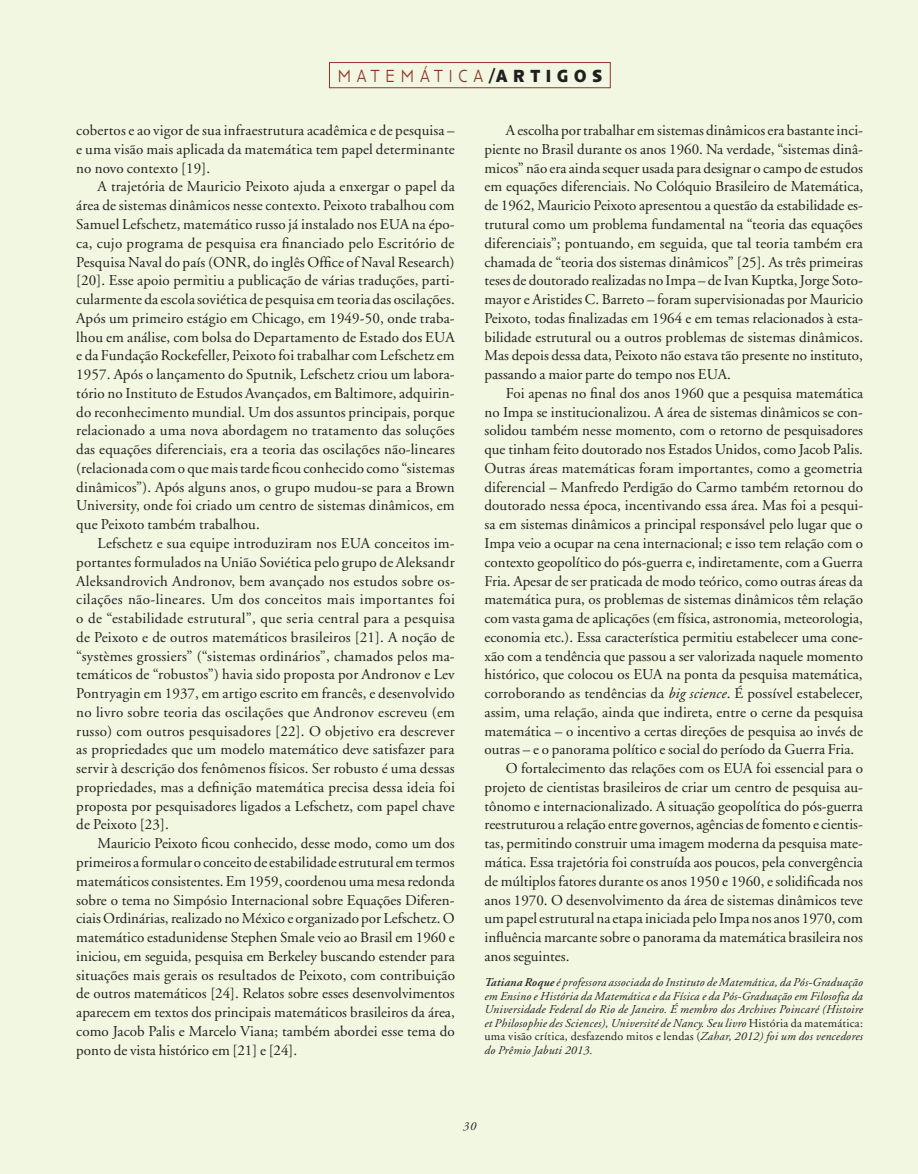
<style>
.page{position:relative;width:918px;height:1174px;background:#fff}
.page>*{position:absolute;margin:0;border:0;box-sizing:border-box;transform-origin:0 0}
.t1{font:300 18px "Anisette Petite";letter-spacing:.38em;color:#92342e;scale:.85 1}
.t2{font:15px/18.8px "Adobe Garamond";color:#231f20;text-align:justify}
.t3{font:italic 12px/13.5px "Adobe Garamond";letter-spacing:.02em;color:#231f20;text-align:justify}
.s1{font-weight:700;color:#231f20}
.s2{font-style:italic}
.s3{font-weight:600}
.s4{font-style:normal}
</style>
<div class="page">
<div style="left:0;top:0;width:905px;height:1173px;background:#f2f7e1"></div>
<div style="left:903px;top:0;width:15px;height:1173px;background:#f2f7e1"></div>
<div style="left:329px;top:62px;width:282px;height:26px;border:1px solid #92342e"></div>
<p class="t1" style="left:338px;top:66px;width:312px">MATEMÁTICA<span class="s1">/ARTIGOS</span></p>
<p class="t2" style="left:76px;top:121px;width:380px">cobertos e ao vigor de sua infraestrutura acadêmica e de pesquisa – e uma visão mais aplicada da matemática tem papel determinante no novo contexto [19].</p>
<p class="t2" style="left:76px;top:178px;width:380px;text-indent:21px">A trajetória de Mauricio Peixoto ajuda a enxergar o papel da área de sistemas dinâmicos nesse contexto. Peixoto trabalhou com Samuel Lefschetz, matemático russo já instalado nos EUA na épo&shy;ca, cujo programa de pesquisa era financiado pelo Escritório de Pesquisa Naval do país (ONR, do inglês Office of Naval Research) [20]. Esse apoio permitiu a publicação de várias traduções, parti&shy;cularmente da escola soviética de pesquisa em teoria das oscilações.<br>Após um primeiro estágio em Chicago, em 1949-50, onde traba&shy;lhou em análise, com bolsa do Departamento de Estado dos EUA e da Fundação Rockefeller, Peixoto foi trabalhar com Lefschetz em 1957. Após o lançamento do Sputnik, Lefschetz criou um labora&shy;tório no Instituto de Estudos Avançados, em Baltimore, adquirin&shy;do reconhecimento mundial. Um dos assuntos principais, porque relacionado a uma nova abordagem no tratamento das soluções das equações diferenciais, era a teoria das oscilações não-lineares (relacionada com o que mais tarde ficou conhecido como “sistemas dinâmicos”). Após alguns anos, o grupo mudou-se para a Brown University, onde foi criado um centro de sistemas dinâmicos, em que Peixoto também trabalhou.</p>
<p class="t2" style="left:76px;top:534px;width:380px;text-indent:21px">Lefschetz e sua equipe introduziram nos EUA conceitos im&shy;portantes formulados na União Soviética pelo grupo de Aleksandr Aleksandrovich Andronov, bem avançado nos estudos sobre os&shy;cilações não-lineares. Um dos conceitos mais importantes foi o de “estabilidade estrutural”, que seria central para a pesquisa de Peixoto e de outros matemáticos brasileiros [21]. A noção de “systèmes grossiers” (“sistemas ordinários”, chamados pelos ma&shy;temáticos de “robustos”) havia sido proposta por Andronov e Lev Pontryagin em 1937, em artigo escrito em francês, e desenvolvido no livro sobre teoria das oscilações que Andronov escreveu (em russo) com outros pesquisadores [22]. O objetivo era descrever as propriedades que um modelo matemático deve satisfazer para servir à descrição dos fenômenos físicos. Ser robusto é uma dessas propriedades, mas a definição matemática precisa dessa ideia foi proposta por pesquisadores ligados a Lefschetz, com papel chave de Peixoto [23].</p>
<p class="t2" style="left:76px;top:834px;width:380px;text-indent:21px">Mauricio Peixoto ficou conhecido, desse modo, como um dos primeiros a formular o conceito de estabilidade estrutural em termos matemáticos consistentes. Em 1959, coordenou uma mesa redonda sobre o tema no Simpósio Internacional sobre Equações Diferen&shy;ciais Ordinárias, realizado no México e organizado por Lefschetz. O matemático estadunidense Stephen Smale veio ao Brasil em 1960 e iniciou, em seguida, pesquisa em Berkeley buscando estender para situações mais gerais os resultados de Peixoto, com contribuição de outros matemáticos [24]. Relatos sobre esses desenvolvimentos aparecem em textos dos principais matemáticos brasileiros da área, como Jacob Palis e Marcelo Viana; também abordei esse tema do ponto de vista histórico em [21] e [24].</p>
<p class="t2" style="left:484px;top:121px;width:380px;text-indent:21px">A escolha por trabalhar em sistemas dinâmicos era bastante inci&shy;piente no Brasil durante os anos 1960. Na verdade, “sistemas dinâ&shy;micos” não era ainda sequer usada para designar o campo de estudos em equações diferenciais. No Colóquio Brasileiro de Matemática, de 1962, Mauricio Peixoto apresentou a questão da estabilidade es&shy;trutural como um problema fundamental na “teoria das equações diferenciais”; pontuando, em seguida, que tal teoria também era chamada de “teoria dos sistemas dinâmicos” [25]. As três primeiras teses de doutorado realizadas no Impa – de Ivan Kuptka, Jorge Soto&shy;mayor e Aristides C. Barreto – foram supervisionadas por Mauricio Peixoto, todas finalizadas em 1964 e em temas relacionados à esta&shy;bilidade estrutural ou a outros problemas de sistemas dinâmicos.<br>Mas depois dessa data, Peixoto não estava tão presente no instituto, passando a maior parte do tempo nos EUA.</p>
<p class="t2" style="left:506px;top:384px;width:359px">Foi apenas no final dos anos 1960 que a pesquisa matemática</p>
<p class="t2" style="left:484px;top:403px;width:380px">no Impa se institucionalizou. A área de sistemas dinâmicos se con-</p>
<p class="t2" style="left:484px;top:421px;width:380px">solidou também nesse momento, com o retorno de pesquisadores</p>
<p class="t2" style="left:484px;top:440px;width:380px">que tinham feito doutorado nos Estados Unidos, como Jacob Palis.</p>
<p class="t2" style="left:484px;top:459px;width:380px">Outras áreas matemáticas foram importantes, como a geometria</p>
<p class="t2" style="left:484px;top:478px;width:380px">diferencial – Manfredo Perdigão do Carmo também retornou do</p>
<p class="t2" style="left:484px;top:496px;width:380px">doutorado nessa época, incentivando essa área. Mas foi a pesqui-</p>
<p class="t2" style="left:484px;top:515px;width:380px">sa em sistemas dinâmicos a principal responsável pelo lugar que o</p>
<p class="t2" style="left:484px;top:534px;width:380px">Impa veio a ocupar na cena internacional; e isso tem relação com o</p>
<p class="t2" style="left:484px;top:553px;width:380px">contexto geopolítico do pós-guerra e, indiretamente, com a Guerra</p>
<p class="t2" style="left:484px;top:571px;width:380px">Fria. Apesar de ser praticada de modo teórico, como outras áreas da</p>
<p class="t2" style="left:484px;top:590px;width:380px">matemática pura, os problemas de sistemas dinâmicos têm relação</p>
<p class="t2" style="left:484px;top:609px;width:380px">com vasta gama de aplicações (em física, astronomia, meteorologia,</p>
<p class="t2" style="left:484px;top:628px;width:380px">economia etc.). Essa característica permitiu estabelecer uma cone-</p>
<p class="t2" style="left:484px;top:646px;width:380px">xão com a tendência que passou a ser valorizada naquele momento</p>
<p class="t2" style="left:484px;top:665px;width:380px">histórico, que colocou os EUA na ponta da pesquisa matemática,</p>
<p class="t2" style="left:484px;top:684px;width:380px">corroborando as tendências da <span class="s2">big science</span>. É possível estabelecer,</p>
<p class="t2" style="left:484px;top:703px;width:380px">assim, uma relação, ainda que indireta, entre o cerne da pesquisa</p>
<p class="t2" style="left:484px;top:721px;width:380px">matemática – o incentivo a certas direções de pesquisa ao invés de</p>
<p class="t2" style="left:484px;top:740px;width:371px">outras – e o panorama político e social do período da Guerra Fria.</p>
<p class="t2" style="left:506px;top:759px;width:359px">O fortalecimento das relações com os EUA foi essencial para o</p>
<p class="t2" style="left:484px;top:778px;width:380px">projeto de cientistas brasileiros de criar um centro de pesquisa au-</p>
<p class="t2" style="left:484px;top:796px;width:380px">tônomo e internacionalizado. A situação geopolítica do pós-guerra</p>
<p class="t2" style="left:484px;top:815px;width:380px">reestruturou a relação entre governos, agências de fomento e cientis-</p>
<p class="t2" style="left:484px;top:834px;width:380px">tas, permitindo construir uma imagem moderna da pesquisa mate-</p>
<p class="t2" style="left:484px;top:853px;width:380px">mática. Essa trajetória foi construída aos poucos, pela convergência</p>
<p class="t2" style="left:484px;top:871px;width:380px">de múltiplos fatores durante os anos 1950 e 1960, e solidificada nos</p>
<p class="t2" style="left:484px;top:890px;width:380px">anos 1970. O desenvolvimento da área de sistemas dinâmicos teve</p>
<p class="t2" style="left:484px;top:909px;width:380px">um papel estrutural na etapa iniciada pelo Impa nos anos 1970, com</p>
<p class="t2" style="left:484px;top:928px;width:380px">influência marcante sobre o panorama da matemática brasileira nos</p>
<p class="t2" style="left:484px;top:946px;width:86px">anos seguintes.</p>
<p class="t3" style="left:484px;top:975px;width:380px"><span class="s3">Tatiana Roque</span> é professora associada do Instituto de Matemática, da Pós-Graduação em Ensino e História da Matemática e da Física e da Pós-Graduação em Filosofia da Universidade Federal do Rio de Janeiro. É membro dos Archives Poincaré (Histoire et Philosophie des Sciences), Université de Nancy. Seu livro <span class="s4">História da matemática: uma visão crítica, desfazendo mitos e lendas (</span>Zahar, 2012) foi um dos vencedores do Prêmio Jabuti 2013.</p>
<p class="t3" style="left:463px;top:1119px;width:15px">30</p>
</div>
